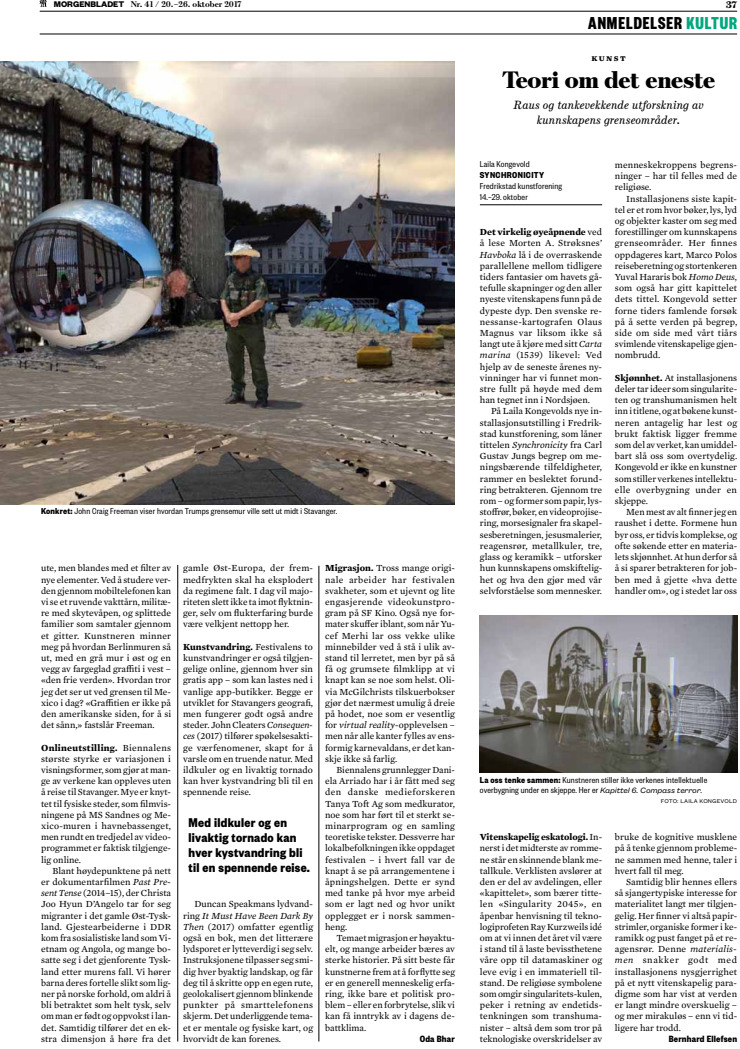
<style>
.page{position:relative;width:740px;height:1049px;background:#fff}
.page>*{position:absolute;margin:0;border:0;box-sizing:border-box;transform-origin:0 0}
.t1{font:900 24px "Escrow";letter-spacing:-.01em;color:#000}
.t2{font:700 19px "Founders Grotesk X Cond";letter-spacing:.05em;color:#000}
.t3{font:700 14px/15px "Founders Grotesk Cond";letter-spacing:.02em;color:#000}
.t4{font:italic 12px/15px "Escrow Text";letter-spacing:.01em;color:#000;text-align:center}
.t5{font:700 10px "Founders Grotesk Cond";letter-spacing:.02em;color:#000}
.t6{font:900 10px "Escrow Text";color:#000}
.t7{font:9.5px/11.2px "Mercury Text G2";color:#000;text-align:justify}
.t8{font:9.5px/11px "Founders Grotesk Cond";letter-spacing:.02em;color:#000}
.t9{font:700 9.5px "Founders Grotesk Cond";letter-spacing:.04em;color:#000}
.t10{font:700 9.5px "Mercury Text G2";letter-spacing:.145em;color:#000}
.t11{font:700 8.5px "Escrow";color:#000}
.t12{font:6px "Founders Grotesk Text";letter-spacing:.02em;color:#000}
.s1{font-family:"Founders Grotesk";font-size:9px}
.s2{color:#00a77e}
.s3{font-weight:700}
.s4{font-style:italic}
.s5{font-family:"Founders Grotesk Text";font-style:italic;font-size:8.5px}
</style>
<div class="page">
<hr style="left:40px;top:34px;width:697px;height:1px;background:#000">
<hr style="left:40px;top:11px;width:697px;height:1px;background:#000">
<svg style="left:40px;top:0;width:7px;height:7px"></svg>
<hr style="left:480px;top:205px;width:122px;height:1px;background:#000">
<img style="left:480px;top:616px;width:257px;height:157px">
<hr style="left:178px;top:565px;width:1px;height:476px;background:#000">
<hr style="left:319px;top:566px;width:1px;height:475px;background:#000">
<img style="left:0;top:62px;width:455px;height:442px">
<p class="t11" style="left:54px;top:-1px;width:189px"><span class="s1">MORGENBLADET</span> Nr. 41 / 20.–26. oktober 2017</p>
<p class="t6" style="left:726px;top:-2px;width:12px">37</p>
<h2 class="t2" style="left:588px;top:11px;width:150px">ANMELDELSER <span class="s2">KULTUR</span></h2>
<p class="t8" style="left:41px;top:505px;width:298px"><span class="s3">Konkret:</span> John Craig Freeman viser hvordan Trumps grensemur ville sett ut midt i Stavanger.</p>
<p class="t7" style="left:41px;top:562px;width:132px">ute, men blandes med et filter av nye elementer. Ved å studere ver&shy;den gjennom mobiltelefonen kan vi se et ruvende vakttårn, militæ&shy;re med skytevåpen, og splittede familier som samtaler gjennom et gitter. Kunstneren minner meg på hvordan Berlinmuren så ut, med en grå mur i øst og en vegg av fargeglad graffiti i vest – «den frie verden». Hvordan tror jeg det ser ut ved grensen til Me&shy;xico i dag? «Graffitien er ikke på den amerikanske siden, for å si det sånn,» fastslår Freeman.</p>
<p class="t7" style="left:41px;top:741px;width:131px"><span class="s3">Onlineutstilling.</span> Biennalens største styrke er variasjonen i visningsformer, som gjør at man&shy;ge av verkene kan oppleves uten å reise til Stavanger. Mye er knyt&shy;tet til fysiske steder, som filmvis&shy;ningene på MS Sandnes og Me&shy;xico-muren i havnebassenget, men rundt en tredjedel av video&shy;programmet er faktisk tilgjenge&shy;lig online.</p>
<p class="t7" style="left:41px;top:864px;width:131px;text-indent:11px">Blant høydepunktene på nett er dokumentarfilmen <span class="s4">Past Pre&shy;sent Tense</span> (2014–15), der Christa Joo Hyun D’Angelo tar for seg migranter i det gamle Øst-Tysk&shy;land. Gjestearbeiderne i DDR kom fra sosialistiske land som Vi&shy;etnam og Angola, og mange bo&shy;satte seg i det gjenforente Tysk&shy;land etter murens fall. Vi hører barna deres fortelle slikt som lig&shy;ner på norske forhold, om aldri å bli betraktet som helt tysk, selv om man er født og oppvokst i lan&shy;det. Samtidig tilfører det en ek&shy;stra dimensjon å høre fra det</p>
<p class="t7" style="left:183px;top:562px;width:132px">gamle Øst-Europa, der frem&shy;medfrykten skal ha eksplodert da regimene falt. I dag vil majo&shy;riteten slett ikke ta imot flyktnin&shy;ger, selv om flukterfaring burde være velkjent nettopp her.</p>
<p class="t7" style="left:183px;top:640px;width:132px"><span class="s3">Kunstvandring.</span> Festivalens to kunstvandringer er også tilgjen&shy;gelige online, gjennom hver sin gratis app – som kan lastes ned i vanlige app-butikker. Begge er utviklet for Stavangers geografi, men fungerer godt også andre steder. John Cleaters <span class="s4">Consequen&shy;ces</span> (2017) tilfører spøkelsesakti&shy;ge værfenomener, skapt for å varsle om en truende natur. Med ildkuler og en livaktig tornado kan hver kystvandring bli til en spennende reise.</p>
<h3 class="t3" style="left:189px;top:815px;width:123px">Med ildkuler og en livaktig tornado kan hver kystvandring bli til en spennende reise.</h3>
<p class="t7" style="left:183px;top:898px;width:132px;text-indent:11px">Duncan Speakmans lydvand&shy;ring <span class="s4">It Must Have Been Dark By Then</span> (2017) omfatter egentlig også en bok, men det litterære lydsporet er lytteverdig i seg selv.<br>Instruksjonene tilpasser seg smi&shy;dig hver byaktig landskap, og får deg til å skritte opp en egen rute, geolokalisert gjennom blinkende punkter på smarttelefonens skjerm. Det underliggende tema&shy;et er mentale og fysiske kart, og hvorvidt de kan forenes.</p>
<p class="t7" style="left:325px;top:562px;width:132px"><span class="s3">Migrasjon.</span> Tross mange origi&shy;nale arbeider har festivalen svakheter, som et ujevnt og lite engasjerende videokunstpro&shy;gram på SF Kino. Også nye for&shy;mater skuffer iblant, som når Yu&shy;cef Merhi lar oss vekke ulike minnebilder ved å stå i ulik av&shy;stand til lerretet, men byr på så få og grumsete filmklipp at vi knapt kan se noe som helst. Oli&shy;via McGilchrists tilskuerbokser gjør det nærmest umulig å dreie på hodet, noe som er vesentlig for <span class="s4">virtual reality</span>-opplevelsen – men når alle kanter fylles av ens&shy;formig karnevaldans, er det kan&shy;skje ikke så farlig.</p>
<p class="t7" style="left:325px;top:764px;width:132px;text-indent:11px">Biennalens grunnlegger Dani&shy;ela Arriado har i år fått med seg den danske medieforskeren Tanya Toft Ag som medkurator, noe som har ført til et sterkt se&shy;minarprogram og en samling teoretiske tekster. Dessverre har lokalbefolkningen ikke oppdaget festivalen – i hvert fall var de knapt å se på arrangementene i åpningshelgen. Dette er synd med tanke på hvor mye arbeid som er lagt ned og hvor unikt opplegget er i norsk sammen&shy;heng.</p>
<p class="t7" style="left:325px;top:932px;width:131px;text-indent:11px">Temaet migrasjon er høyaktu&shy;elt, og mange arbeider bæres av sterke historier. På sitt beste får kunstnerne frem at å forflytte seg er en generell menneskelig erfa&shy;ring, ikke bare et politisk pro&shy;blem – eller en forbrytelse, slik vi kan få inntrykk av i dagens de&shy;battklima.</p>
<p class="t5" style="left:420px;top:1032px;width:36px">Oda Bhar</p>
<p class="t10" style="left:591px;top:50px;width:36px">KUNST</p>
<h1 class="t1" style="left:502px;top:65px;width:214px">Teori om det eneste</h1>
<p class="t4" style="left:514px;top:97px;width:192px">Raus og tankevekkende utforskning av kunnskapens grenseområder.</p>
<p class="t8" style="left:480px;top:158px;width:51px">Laila Kongevold</p>
<p class="t9" style="left:480px;top:169px;width:66px">Synchronicity</p>
<p class="t8" style="left:480px;top:180px;width:84px">Fredrikstad kunstforening<br>14.–29. oktober</p>
<p class="t7" style="left:615px;top:159px;width:124px">menneskekroppens begrens&shy;ninger – har til felles med de religiøse.</p>
<p class="t7" style="left:615px;top:192px;width:124px;text-indent:11px">Installasjonens siste kapit&shy;tel er et rom hvor bøker, lys, lyd og objekter kaster om seg med forestillinger om kunnskapens grenseområder. Her finnes oppdageres kart, Marco Polos reiseberetning og stortenkeren Yuval Hararis bok <span class="s4">Homo Deus</span>, som også har gitt kapittelet dets tittel. Kongevold setter forne tiders famlende forsøk på å sette verden på begrep, side om side med vårt tiårs svimlende vitenskapelige gjen&shy;nombrudd.</p>
<p class="t7" style="left:615px;top:372px;width:124px"><span class="s3">Skjønnhet.</span> At installasjonens deler tar ideer som singularite&shy;ten og transhumanismen helt inn i titlene, og at bøkene kunst&shy;neren antagelig har lest og brukt faktisk ligger fremme som del av verket, kan umiddel&shy;bart slå oss som overtydelig.<br>Kongevold er ikke en kunstner som stiller verkenes intellektu&shy;elle overbygning under en skjeppe.</p>
<p class="t7" style="left:615px;top:506px;width:124px;text-indent:11px">Men mest av alt finner jeg en raushet i dette. Formene hun byr oss, er tidvis komplekse, og ofte søkende etter en materia&shy;lets skjønnhet. At hun derfor så å si sparer betrakteren for job&shy;ben med å gjette «hva dette handler om», og i stedet lar oss</p>
<p class="t7" style="left:480px;top:226px;width:124px"><span class="s3">Det virkelig øyeåpnende</span> ved å lese Morten A. Strøksnes’ <span class="s4">Havboka</span> lå i de overraskende parallellene mellom tidligere tiders fantasier om havets gå&shy;tefulle skapninger og den aller nyeste vitenskapens funn på de dypeste dyp. Den svenske re&shy;nessanse-kartografen Olaus Magnus var liksom ikke så langt ute å kjøre med sitt <span class="s4">Carta marina</span> (1539) likevel: Ved hjelp av de seneste årenes ny&shy;vinninger har vi funnet mon&shy;stre fullt på høyde med dem han tegnet inn i Nordsjøen.</p>
<p class="t7" style="left:480px;top:405px;width:124px;text-indent:11px">På Laila Kongevolds nye in&shy;stallasjonsutstilling i Fredrik&shy;stad kunstforening, som låner tittelen <span class="s4">Synchronicity</span> fra Carl Gustav Jungs begrep om me&shy;ningsbærende tilfeldigheter, rammer en beslektet forund&shy;ring betrakteren. Gjennom tre rom – og former som papir, lys&shy;stoffrør, bøker, en videoprojise&shy;ring, morsesignaler fra skapel&shy;sesberetningen, jesusmalerier, reagensrør, metallkuler, tre, glass og keramikk – utforsker hun kunnskapens omskiftelig&shy;het og hva den gjør med vår selvforståelse som mennesker.</p>
<p class="t8" style="left:480px;top:775px;width:229px;line-height:10px"><span class="s3">La oss tenke sammen:</span> Kunstneren stiller ikke verkenes intellektuelle overbygning under en skjeppe. Her er <span class="s5">Kapittel 6. Compass terror</span>.</p>
<p class="t12" style="left:661px;top:797px;width:78px">FOTO: LAILA KONGEVOLD</p>
<p class="t7" style="left:480px;top:831px;width:124px"><span class="s3">Vitenskapelig eskatologi.</span> In&shy;nerst i det midterste av romme&shy;ne står en skinnende blank me&shy;tallkule. Verklisten avslører at den er del av avdelingen, eller «kapittelet», som bærer titte&shy;len «Singularity 2045», en åpenbar henvisning til tekno&shy;logiprofeten Ray Kurzweils idé om at vi innen det året vil være i stand til å laste bevissthetene våre opp til datamaskiner og leve evig i en immateriell til&shy;stand. De religiøse symbolene som omgir singularitets-kulen, peker i retning av endetids&shy;tenkningen som transhuma&shy;nister – altså dem som tror på teknologiske overskridelser av</p>
<p class="t7" style="left:615px;top:831px;width:124px">bruke de kognitive musklene på å tenke gjennom probleme&shy;ne sammen med henne, taler i hvert fall til meg.</p>
<p class="t7" style="left:615px;top:876px;width:124px;text-indent:11px">Samtidig blir hennes ellers så sjangertypiske interesse for materialitet langt mer tilgjen&shy;gelig. Her finner vi altså papir&shy;strimler, organiske former i ke&shy;ramikk og pust fanget på et re&shy;agensrør. Denne <span class="s4">materialis&shy;men</span> snakker godt med installasjonens nysgjerrighet på et nytt vitenskapelig para&shy;digme som har vist at verden er langt mindre overskuelig – og mer mirakuløs – enn vi tid&shy;ligere har trodd.</p>
<p class="t5" style="left:669px;top:1032px;width:70px">Bernhard Ellefsen</p>
</div>
